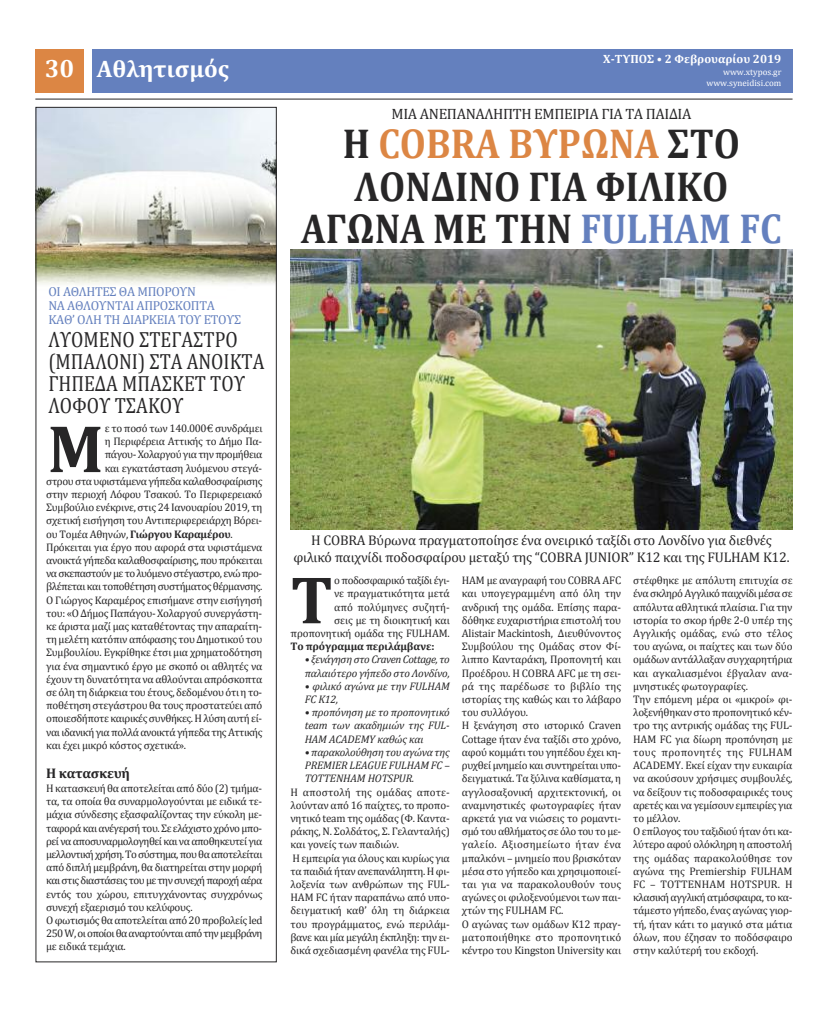
<style>
.page{position:relative;width:828px;height:1012px;background:#fff}
.page>*{position:absolute;margin:0;border:0;box-sizing:border-box;transform-origin:0 0}
.t1{font:700 67.9px "Cambria";color:#272627}
.t2{font:700 42.1px/42.1px "Cambria";color:#272627;text-align:center;scale:.9 1}
.t3{font:700 24px "Cambria";color:#fff}
.t4{font:22px/22px "Cambria";color:#272627;scale:.86 1}
.t5{font:15px "Cambria";letter-spacing:-.025em;color:#272627}
.t6{font:14px/16.8px "Cambria";letter-spacing:-.015em;color:#272627;text-align:center}
.t7{font:700 14px "Cambria";letter-spacing:-.025em;color:#272627}
.t8{font:13px/14px "Cambria";letter-spacing:-.025em;color:#6480be}
.t9{font:700 12px "Cambria";color:#fff}
.t10{font:11px/13.2px "Cambria";letter-spacing:-.025em;color:#272627}
.t11{font:italic 11px/13.2px "Cambria";letter-spacing:-.015em;color:#272627}
.t12{font:700 11px "Cambria";letter-spacing:-.015em;color:#272627}
.t13{font:11px "Cambria";letter-spacing:-.05em;color:#272627}
.t14{font:9px/10.8px "Cambria";color:#fff;text-align:right}
.s1{font-size:25px}
.s2{font-weight:400}
.s3{color:#dc8644}
.s4{color:#6480be}
</style>
<div class="page">
<div style="left:92px;top:50px;width:700px;height:43px;background:#6480be"></div>
<div style="left:35px;top:50px;width:49px;height:43px;background:#dc8644"></div>
<hr style="left:35px;top:99px;width:757px;height:1px;background:#272627">
<img style="left:37px;top:109px;width:238px;height:176px">
<div style="left:35px;top:107px;width:242px;height:855px;border:1px solid #272627"></div>
<img style="left:290px;top:249px;width:502px;height:280px">
<h3 class="t3" style="left:45px;top:54px;width:186px"><span class="s1">30</span> Αθλητισμός</h3>
<p class="t9" style="left:603px;top:52px;width:180px">Χ-ΤΥΠΟΣ • 2 Φεβρουαρίου 2019</p>
<p class="t14" style="left:706px;top:67px;width:77px">www.xtypos.gr www.syneidisi.com</p>
<h3 class="t5" style="left:391px;top:104px;width:301px">ΜΙΑ ΑΝΕΠΑΝΑΛΗΠΤΗ ΕΜΠΕΙΡΙΑ ΓΙΑ ΤΑ ΠΑΙΔΙΑ</h3>
<p class="t8" style="left:48px;top:284px;width:194px">ΟΙ ΑΘΛΗΤΕΣ ΘΑ ΜΠΟΡΟΥΝ<br>ΝΑ ΑΘΛΟΥΝΤΑΙ ΑΠΡΟΣΚΟΠΤΑ<br>ΚΑΘ’ ΟΛΗ ΤΗ ΔΙΑΡΚΕΙΑ ΤΟΥ ΕΤΟΥΣ</p>
<h3 class="t4" style="left:48px;top:328px;width:253px">ΛΥΟΜΕΝΟ ΣΤΕΓΑΣΤΡΟ (ΜΠΑΛΟΝΙ) ΣΤΑ ΑΝΟΙΚΤΑ<br>ΓΗΠΕΔΑ ΜΠΑΣΚΕΤ ΤΟΥ<br>ΛΟΦΟΥ ΤΣΑΚΟΥ</h3>
<p class="t10" style="left:105px;top:421px;width:159px">ε το ποσό των 140.000€ συνδράμει</p>
<p class="t10" style="left:105px;top:435px;width:159px">η Περιφέρεια Αττικής το Δήμο Πα-</p>
<p class="t10" style="left:105px;top:448px;width:159px">πάγου- Χολαργού για την προμήθεια</p>
<p class="t10" style="left:105px;top:461px;width:159px">και εγκατάσταση λυόμενου στεγά-</p>
<p class="t10" style="left:46px;top:474px;width:218px">στρου στα υφιστάμενα γήπεδα καλαθοσφαίρισης</p>
<p class="t10" style="left:46px;top:487px;width:218px">στην περιοχή Λόφου Τσακού. Το Περιφερειακό</p>
<p class="t10" style="left:46px;top:501px;width:218px">Συμβούλιο ενέκρινε, στις 24 Ιανουαρίου 2019, τη</p>
<p class="t10" style="left:46px;top:514px;width:217px">σχετική εισήγηση του Αντιπεριφερειάρχη Βόρει-</p>
<p class="t12" style="left:46px;top:527px;width:188px"><span class="s2">ου Τομέα Αθηνών,</span> Γιώργου Καραμέρου<span class="s2">.</span></p>
<p class="t10" style="left:46px;top:540px;width:218px">Πρόκειται για έργο που αφορά στα υφιστάμενα</p>
<p class="t10" style="left:46px;top:553px;width:218px">ανοικτά γήπεδα καλαθοσφαίρισης, που πρόκειται</p>
<p class="t13" style="left:46px;top:567px;width:217px">να σκεπαστούν με το λυόμενο στέγαστρο, ενώ προ-</p>
<p class="t10" style="left:46px;top:580px;width:218px">βλέπεται και τοποθέτηση συστήματος θέρμανσης.</p>
<p class="t10" style="left:46px;top:593px;width:218px">Ο Γιώργος Καραμέρος επισήμανε στην εισήγησή</p>
<p class="t10" style="left:46px;top:606px;width:217px">του: «Ο Δήμος Παπάγου- Χολαργού συνεργάστη-</p>
<p class="t10" style="left:46px;top:619px;width:217px">κε άριστα μαζί μας καταθέτοντας την απαραίτη-</p>
<p class="t10" style="left:46px;top:633px;width:218px">τη μελέτη κατόπιν απόφασης του Δημοτικού του</p>
<p class="t10" style="left:46px;top:646px;width:218px">Συμβουλίου. Εγκρίθηκε έτσι μια χρηματοδότηση</p>
<p class="t10" style="left:46px;top:659px;width:218px">για ένα σημαντικό έργο με σκοπό οι αθλητές να</p>
<p class="t10" style="left:46px;top:672px;width:218px">έχουν τη δυνατότητα να αθλούνται απρόσκοπτα</p>
<p class="t10" style="left:46px;top:685px;width:217px">σε όλη τη διάρκεια του έτους, δεδομένου ότι η το-</p>
<p class="t10" style="left:46px;top:699px;width:218px">ποθέτηση στεγάστρου θα τους προστατεύει από</p>
<p class="t10" style="left:46px;top:712px;width:217px">οποιεσδήποτε καιρικές συνθήκες. Η λύση αυτή εί-</p>
<p class="t10" style="left:46px;top:725px;width:218px">ναι ιδανική για πολλά ανοικτά γήπεδα της Αττικής</p>
<p class="t10" style="left:46px;top:738px;width:141px">και έχει μικρό κόστος σχετικά».</p>
<p class="t7" style="left:46px;top:764px;width:85px">Η κατασκευή</p>
<p class="t10" style="left:46px;top:781px;width:218px">Η κατασκευή θα αποτελείται από δύο (2) τμήμα&shy;τα, τα οποία θα συναρμολογούνται με ειδικά τε&shy;μάχια σύνδεσης εξασφαλίζοντας την εύκολη με&shy;ταφορά και ανέγερσή του. Σε ελάχιστο χρόνο μπο&shy;ρεί να αποσυναρμολογηθεί και να αποθηκευτεί για μελλοντική χρήση. Το σύστημα, που θα αποτελείται από διπλή μεμβράνη, θα διατηρείται στην μορφή και στις διαστάσεις του με την συνεχή παροχή αέρα εντός του χώρου, επιτυγχάνοντας συγχρόνως συνεχή εξαερισμό του κελύφους.<br>Ο φωτισμός θα αποτελείται από 20 προβολείς led 250 W, οι οποίοι θα αναρτούνται από την μεμβράνη με ειδικά τεμάχια.</p>
<h1 class="t1" style="left:48px;top:408px;width:57px">Μ</h1>
<h2 class="t2" style="left:301px;top:122px;width:535px">Η <span class="s3">COBRA ΒΥΡΩΝΑ</span> ΣΤΟ<br>ΛΟΝΔΙΝΟ ΓΙΑ ΦΙΛΙΚΟ<br>ΑΓΩΝΑ ΜΕ ΤΗΝ <span class="s4">FULHAM FC</span></h2>
<p class="t6" style="left:293px;top:531px;width:497px">Η COBRA Βύρωνα πραγματοποίησε ένα ονειρικό ταξίδι στο Λονδίνο για διεθνές φιλικό παιχνίδι ποδοσφαίρου μεταξύ της “COBRA JUNIOR” Κ12 και της FULHAM Κ12.</p>
<p class="t10" style="left:290px;top:574px;width:161px;text-align:right">ο ποδοσφαιρικό ταξίδι έγι-<br>νε πραγματικότητα μετά<br>από πολύμηνες συζητή-<br>σεις με τη διοικητική και προπονητική ομάδα της FULHAM.</p>
<p class="t12" style="left:290px;top:640px;width:145px">Το πρόγραμμα περιλάμβανε:</p>
<p class="t11" style="left:305px;top:653px;width:147px">• ξενάγηση στο Craven Cottage, το παλαιότερο γήπεδο στο Λονδίνο,</p>
<p class="t11" style="left:305px;top:679px;width:147px">• φιλικό αγώνα με την FULHAM<br>FC K12,</p>
<p class="t11" style="left:305px;top:706px;width:147px;text-align:justify">• προπόνηση με το προπονητικό team των ακαδημιών της FUL-HAM ACADEMY καθώς και</p>
<p class="t11" style="left:305px;top:745px;width:147px;text-align:justify">• παρακολούθηση του αγώνα της PREMIER LEAGUE FULHAM FC – TOTTENHAM HOTSPUR.</p>
<p class="t10" style="left:290px;top:785px;width:161px">Η αποστολή της ομάδας αποτε&shy;λούνταν από 16 παίχτες, το προπο&shy;νητικό team της ομάδας (Φ. Καντα&shy;ράκης, Ν. Σολδάτος, Σ. Γελανταλής) και γονείς των παιδιών.<br>Η εμπειρία για όλους και κυρίως για τα παιδιά ήταν ανεπανάληπτη. Η φι&shy;λοξενία των ανθρώπων της FUL-<br>HAM FC ήταν παραπάνω από υπο&shy;δειγματική καθ’ όλη τη διάρκεια του προγράμματος, ενώ περιλάμ&shy;βανε και μία μεγάλη έκπληξη: την ει&shy;δικά σχεδιασμένη φανέλα της FUL-</p>
<h1 class="t1" style="left:290px;top:559px;width:44px">T</h1>
<p class="t10" style="left:462px;top:574px;width:161px">HAM με αναγραφή του COBRA AFC και υπογεγραμμένη από όλη την ανδρική της ομάδα. Επίσης παρα&shy;δόθηκε ευχαριστήρια επιστολή του<br>Alistair Mackintosh, Διευθύνοντος<br>Συμβούλου της Ομάδας στον Φί&shy;λιππο Κανταράκη, Προπονητή και<br>Προέδρου. Η COBRA AFC με τη σει&shy;ρά της παρέδωσε το βιβλίο της ιστορίας της καθώς και το λάβαρο του συλλόγου.<br>Η ξενάγηση στο ιστορικό Craven<br>Cottage ήταν ένα ταξίδι στο χρόνο, αφού κομμάτι του γηπέδου έχει κη&shy;ρυχθεί μνημείο και συντηρείται υπο&shy;δειγματικά. Τα ξύλινα καθίσματα, η αγγλοσαξονική αρχιτεκτονική, οι αναμνηστικές φωτογραφίες ήταν αρκετά για να νιώσεις το ρομαντι&shy;σμό του αθλήματος σε όλο του το με&shy;γαλείο. Αξιοσημείωτο ήταν ένα μπαλκόνι – μνημείο που βρισκόταν μέσα στο γήπεδο και χρησιμοποιεί&shy;ται για να παρακολουθούν τους αγώνες οι φιλοξενούμενοι των παι&shy;χτών της FULHAM FC.<br>Ο αγώνας των ομάδων Κ12 πραγ&shy;ματοποιήθηκε στο προπονητικό κέντρο του Kingston University και</p>
<p class="t10" style="left:633px;top:574px;width:161px">στέφθηκε με απόλυτη επιτυχία σε ένα σκληρό Αγγλικό παιχνίδι μέσα σε απόλυτα αθλητικά πλαίσια. Για την ιστορία το σκορ ήρθε 2-0 υπέρ της<br>Αγγλικής ομάδας, ενώ στο τέλος του αγώνα, οι παίχτες και των δύο ομάδων αντάλλαξαν συγχαρητήρια και αγκαλιασμένοι έβγαλαν ανα&shy;μνηστικές φωτογραφίες.<br>Την επόμενη μέρα οι «μικροί» φι&shy;λοξενήθηκαν στο προπονητικό κέν&shy;τρο της αντρικής ομάδας της FUL-<br>HAM FC για δίωρη προπόνηση με τους προπονητές της FULHAM<br>ACADEMY. Εκεί είχαν την ευκαιρία να ακούσουν χρήσιμες συμβουλές, να δείξουν τις ποδοσφαιρικές τους αρετές και να γεμίσουν εμπειρίες για το μέλλον.<br>Ο επίλογος του ταξιδιού ήταν ότι κα&shy;λύτερο αφού ολόκληρη η αποστολή της ομάδας παρακολούθησε τον αγώνα της Premiership FULHAM<br>FC – TOTTENHAM HOTSPUR. Η κλασική αγγλική ατμόσφαιρα, το κα&shy;τάμεστο γήπεδο, ένας αγώνας γιορ&shy;τή, ήταν κάτι το μαγικό στα μάτια όλων, που έζησαν το ποδόσφαιρο στην καλύτερή του εκδοχή.</p>
</div>
